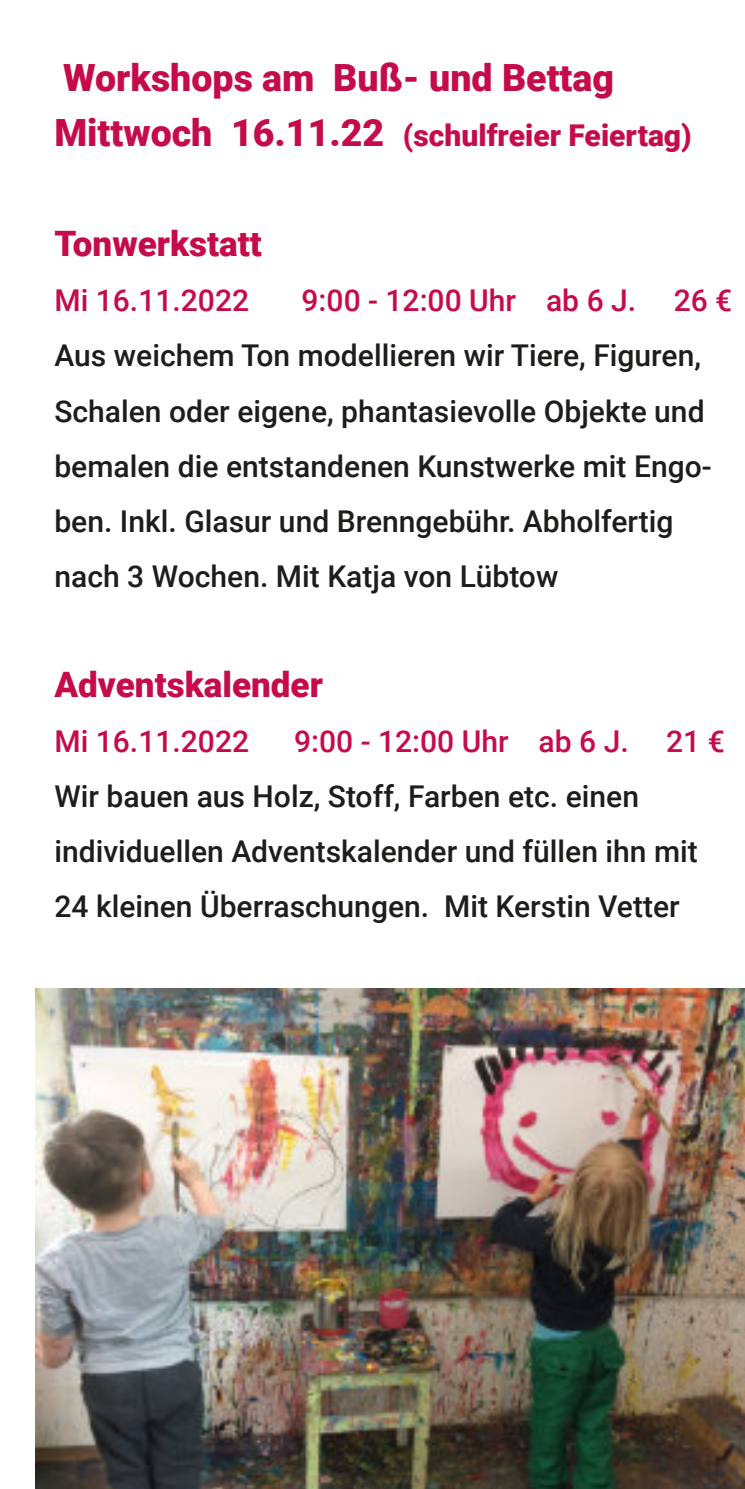
<style>
.page{position:relative;width:745px;height:1489px;background:#fff}
.page>*{position:absolute;margin:0;border:0;box-sizing:border-box;transform-origin:0 0}
.t1{font:900 37.5px "Roboto";color:#c50b4b}
.t2{font:900 35px "Roboto";color:#c50b4b}
.t3{font:500 30px/55px "Roboto";color:#1d1d1b}
.t4{font:500 30px "Roboto";color:#c50b4b}
.t5{font:900 30px "Roboto";color:#c50b4b}
.s1{font-size:37.5px}
</style>
<div class="page">
<img style="left:35px;top:988px;width:709px;height:500px">
<p class="t1" style="left:63px;top:63px;width:552px">Workshops am Buß- und Bettag</p>
<p class="t5" style="left:54px;top:124px;width:638px"><span class="s1">Mittwoch 16.11.22</span> (schulfreier Feiertag)</p>
<p class="t2" style="left:54px;top:230px;width:209px">Tonwerkstatt</p>
<p class="t4" style="left:54px;top:289px;width:196px">Mi 16.11.2022</p>
<p class="t4" style="left:301px;top:289px;width:432px">9:00 - 12:00 Uhr ab 6 J. 26 €</p>
<p class="t3" style="left:54px;top:331px;width:658px">Aus weichem Ton modellieren wir Tiere, Figuren, Schalen oder eigene, phantasievolle Objekte und bemalen die entstandenen Kunstwerke mit Engo‐ ben. Inkl. Glasur und Brenngebühr. Abholfertig nach 3 Wochen. Mit Katja von Lübtow</p>
<p class="t2" style="left:54px;top:670px;width:270px">Adventskalender</p>
<p class="t4" style="left:54px;top:729px;width:196px">Mi 16.11.2022</p>
<p class="t4" style="left:294px;top:729px;width:432px">9:00 - 12:00 Uhr ab 6 J. 21 €</p>
<p class="t3" style="left:54px;top:771px;width:644px">Wir bauen aus Holz, Stoff, Farben etc. einen individuellen Adventskalender und füllen ihn mit<br>24 kleinen Überraschungen. Mit Kerstin Vetter</p>
</div>
